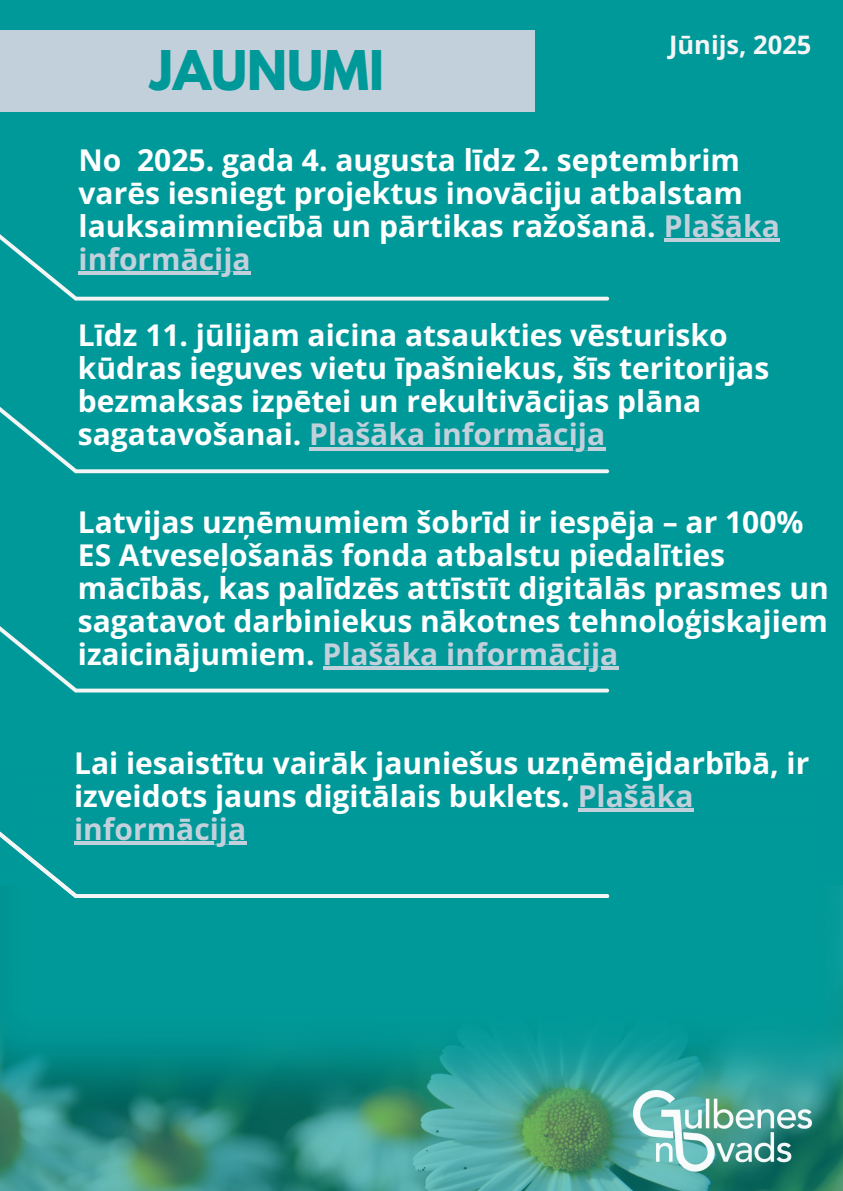
<style>
.page{position:relative;width:843px;height:1191px;background:#fff}
.page>*{position:absolute;margin:0;border:0;box-sizing:border-box;transform-origin:0 0}
.t1{font:700 48.4px "League Spartan";color:#099}
.t2{font:700 30px/33px "Open Sans";color:#fff}
.t3{font:700 25.5px "Open Sans";color:#f5f5f5}
.s1{color:#c2d0db}
</style>
<div class="page">
<div style="left:0;top:0;width:842px;height:1190px;background:#099"></div>
<img style="left:0;top:1122px;width:842px;height:68px">
<img style="left:0;top:808px;width:842px;height:314px">
<div style="left:0;top:30px;width:534px;height:82px;background:#c2d0db"></div>
<hr style="left:577px;top:808px;width:116px;height:3px;background:#c2d0db">
<hr style="left:322px;top:666px;width:296px;height:3px;background:#c2d0db">
<img style="left:633px;top:1089px;width:178px;height:84px">
<svg style="left:0;top:808px;width:609px;height:89px"></svg>
<svg style="left:0;top:234px;width:251px;height:57px"></svg>
<svg style="left:0;top:291px;width:609px;height:182px"></svg>
<svg style="left:0;top:626px;width:609px;height:66px"></svg>
<hr style="left:663px;top:239px;width:116px;height:3px;background:#c2d0db">
<hr style="left:78px;top:272px;width:173px;height:3px;background:#c2d0db">
<hr style="left:309px;top:447px;width:124px;height:3px;background:#c2d0db">
<hr style="left:433px;top:447px;width:172px;height:3px;background:#c2d0db">
<h1 class="t1" style="left:150px;top:47px;width:235px">JAUNUMI</h1>
<p class="t3" style="left:668px;top:27px;width:144px">Jūnijs, 2025</p>
<p class="t2" style="left:78px;top:143px;width:702px">No 2025. gada 4. augusta līdz 2. septembrim varēs iesniegt projektus inovāciju atbalstam lauksaimniecībā un pārtikas ražošanā. <span class="s1">Plašāka informācija</span></p>
<p class="t2" style="left:78px;top:318px;width:692px">Līdz 11. jūlijam aicina atsaukties vēsturisko kūdras ieguves vietu īpašniekus, šīs teritorijas bezmaksas izpētei un rekultivācijas plāna sagatavošanai. <span class="s1">Plašāka informācija</span></p>
<p class="t2" style="left:78px;top:504px;width:752px">Latvijas uzņēmumiem šobrīd ir iespēja – ar 100% ES Atveseļošanās fonda atbalstu piedalīties mācībās, kas palīdzēs attīstīt digitālās prasmes un sagatavot darbiniekus nākotnes tehnoloģiskajiem izaicinājumiem. <span class="s1">Plašāka informācija</span></p>
<p class="t2" style="left:74px;top:745px;width:736px">Lai iesaistītu vairāk jauniešus uzņēmējdarbībā, ir izveidots jauns digitālais buklets. <span class="s1">Plašāka informācija</span></p>
</div>
